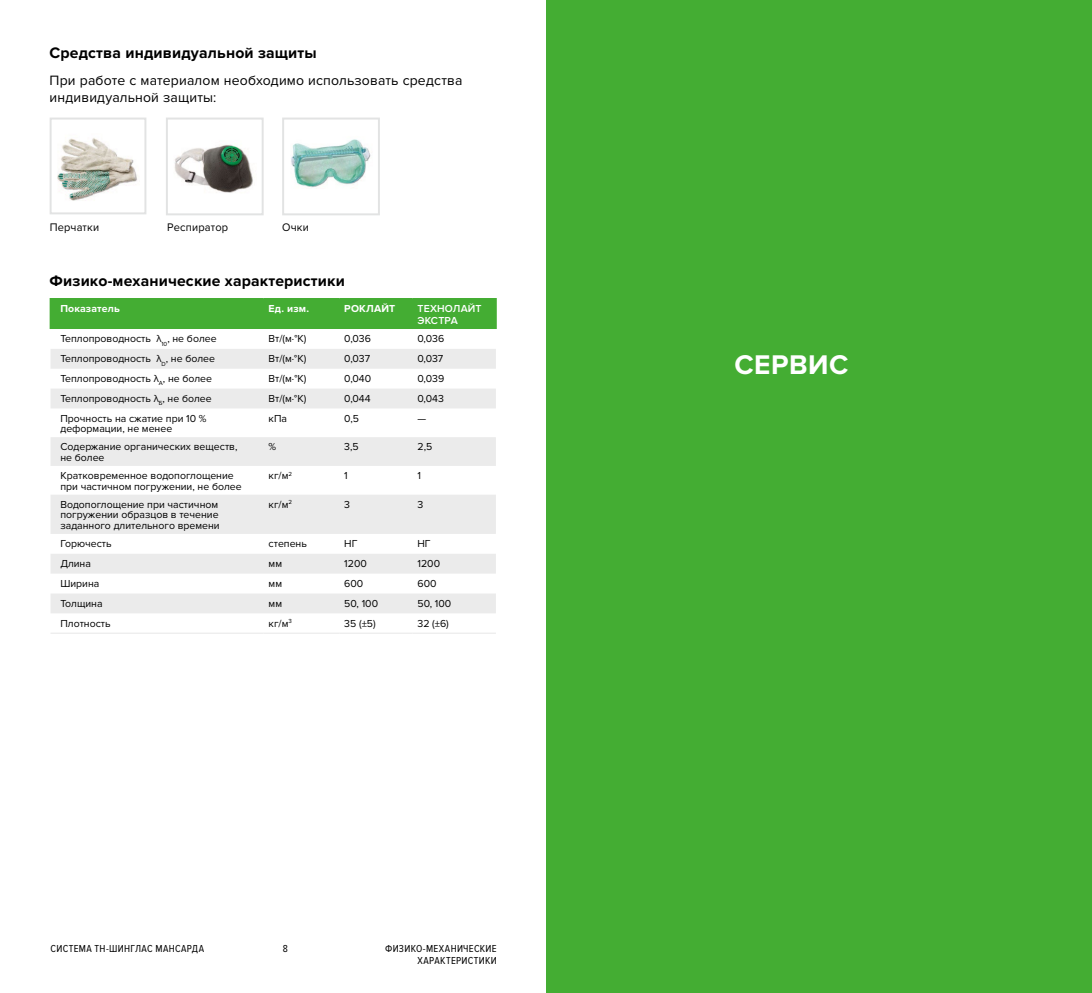
<style>
.page{position:relative;width:1092px;height:993px;background:#fff}
.page>*{position:absolute;margin:0;border:0;box-sizing:border-box;transform-origin:0 0}
.t1{font:700 28px "Proxima Nova";letter-spacing:.015em;color:#fff}
.t2{font:700 15.75px "Proxima Nova";letter-spacing:.01em;color:#000}
.t3{font:14px/17.5px "Proxima Nova";letter-spacing:.01em;color:#000}
.t4{font:11.38px "Proxima Nova";letter-spacing:.015em;color:#000}
.t5{font:10.5px/10.5px "Proxima Nova";color:#000}
.t6{font:10.5px/12.2px "Proxima Nova Cond";letter-spacing:.03em;color:#000;text-align:right}
.t7{font:700 10.5px "Proxima Nova";letter-spacing:.015em;color:#fff}
.t8{font:600 10.5px/12.2px "Proxima Nova";letter-spacing:.01em;color:#fff}
</style>
<div class="page">
<svg style="left:49px;top:117px;width:98px;height:98px"></svg>
<svg style="left:166px;top:117px;width:98px;height:99px"></svg>
<svg style="left:282px;top:117px;width:98px;height:99px"></svg>
<div style="left:51px;top:299px;width:444px;height:30px;background:#44ad33"></div>
<svg style="left:51px;top:349px;width:445px;height:264px;fill:#ebebeb"></svg>
<hr style="left:50px;top:298px;width:213px;height:1px;background:#44ad33">
<hr style="left:263px;top:298px;width:76px;height:1px;background:#44ad33">
<hr style="left:339px;top:298px;width:73px;height:1px;background:#44ad33">
<hr style="left:412px;top:298px;width:84px;height:1px;background:#44ad33">
<hr style="left:50px;top:299px;width:1px;height:30px;background:#44ad33">
<hr style="left:411px;top:299px;width:2px;height:30px;background:#44ad33">
<hr style="left:495px;top:299px;width:1px;height:30px;background:#44ad33">
<hr style="left:50px;top:632px;width:213px;height:1px;background:#ebebeb">
<hr style="left:263px;top:632px;width:76px;height:1px;background:#ebebeb">
<hr style="left:339px;top:632px;width:73px;height:1px;background:#ebebeb">
<hr style="left:412px;top:632px;width:84px;height:1px;background:#ebebeb">
<div style="left:546px;top:0;width:545px;height:992px;background:#44ad33"></div>
<h2 class="t2" style="left:50px;top:44px;width:268px">Средства индивидуальной защиты</h2>
<h3 class="t3" style="left:50px;top:71px;width:414px">При работе с материалом необходимо использовать средства индивидуальной защиты:</h3>
<p class="t4" style="left:50px;top:220px;width:51px">Перчатки</p>
<p class="t4" style="left:167px;top:221px;width:62px">Респиратор</p>
<p class="t4" style="left:282px;top:221px;width:28px">Очки</p>
<h2 class="t2" style="left:50px;top:272px;width:297px">Физико-механические характеристики</h2>
<p class="t7" style="left:60px;top:302px;width:61px">Показатель</p>
<p class="t7" style="left:268px;top:302px;width:42px">Ед. изм.</p>
<p class="t7" style="left:344px;top:302px;width:52px">РОКЛАЙТ</p>
<p class="t8" style="left:417px;top:302px;width:66px">ТЕХНОЛАЙТ<br>ЭКСТРА</p>
<p class="t5" style="left:60px;top:333px;width:158px">Теплопроводность λ<sub>10</sub>, не более</p>
<p class="t5" style="left:268px;top:333px;width:39px">Вт/(м·°К)</p>
<p class="t5" style="left:344px;top:333px;width:28px">0,036</p>
<p class="t5" style="left:417px;top:333px;width:28px">0,036</p>
<p class="t5" style="left:60px;top:353px;width:156px">Теплопроводность λ<sub>D</sub>, не более</p>
<p class="t5" style="left:268px;top:353px;width:39px">Вт/(м·°К)</p>
<p class="t5" style="left:344px;top:353px;width:27px">0,037</p>
<p class="t5" style="left:417px;top:353px;width:27px">0,037</p>
<p class="t5" style="left:60px;top:373px;width:153px">Теплопроводность λ<sub>А</sub>, не более</p>
<p class="t5" style="left:268px;top:373px;width:39px">Вт/(м·°К)</p>
<p class="t5" style="left:344px;top:373px;width:28px">0,040</p>
<p class="t5" style="left:417px;top:373px;width:28px">0,039</p>
<p class="t5" style="left:60px;top:393px;width:153px">Теплопроводность λ<sub>Б</sub>, не более</p>
<p class="t5" style="left:268px;top:393px;width:39px">Вт/(м·°К)</p>
<p class="t5" style="left:344px;top:393px;width:28px">0,044</p>
<p class="t5" style="left:417px;top:393px;width:28px">0,043</p>
<p class="t5" style="left:60px;top:413px;width:148px">Прочность на сжатие при 10 % деформации, не менее</p>
<p class="t5" style="left:268px;top:413px;width:20px">кПа</p>
<p class="t5" style="left:344px;top:413px;width:16px">0,5</p>
<p class="t5" style="left:417px;top:413px;width:10px">—</p>
<p class="t5" style="left:60px;top:441px;width:178px">Содержание органических веществ, не более</p>
<p class="t5" style="left:268px;top:441px;width:9px">%</p>
<p class="t5" style="left:344px;top:441px;width:16px">3,5</p>
<p class="t5" style="left:417px;top:441px;width:16px">2,5</p>
<p class="t5" style="left:60px;top:470px;width:183px">Кратковременное водопоглощение при частичном погружении, не более</p>
<p class="t5" style="left:268px;top:470px;width:25px">кг/м<sup>2</sup></p>
<p class="t5" style="left:344px;top:470px;width:5px">1</p>
<p class="t5" style="left:417px;top:470px;width:5px">1</p>
<p class="t5" style="left:60px;top:499px;width:161px">Водопоглощение при частичном погружении образцов в течение заданного длительного времени</p>
<p class="t5" style="left:268px;top:499px;width:25px">кг/м<sup>2</sup></p>
<p class="t5" style="left:344px;top:499px;width:7px">3</p>
<p class="t5" style="left:417px;top:499px;width:7px">3</p>
<p class="t5" style="left:60px;top:538px;width:53px">Горючесть</p>
<p class="t5" style="left:268px;top:538px;width:40px">степень</p>
<p class="t5" style="left:344px;top:538px;width:15px">НГ</p>
<p class="t5" style="left:417px;top:538px;width:15px">НГ</p>
<p class="t5" style="left:60px;top:558px;width:32px">Длина</p>
<p class="t5" style="left:268px;top:558px;width:15px">мм</p>
<p class="t5" style="left:344px;top:558px;width:24px">1200</p>
<p class="t5" style="left:417px;top:558px;width:24px">1200</p>
<p class="t5" style="left:60px;top:578px;width:40px">Ширина</p>
<p class="t5" style="left:268px;top:578px;width:15px">мм</p>
<p class="t5" style="left:344px;top:578px;width:21px">600</p>
<p class="t5" style="left:417px;top:578px;width:21px">600</p>
<p class="t5" style="left:60px;top:598px;width:44px">Толщина</p>
<p class="t5" style="left:268px;top:598px;width:15px">мм</p>
<p class="t5" style="left:344px;top:598px;width:35px">50, 100</p>
<p class="t5" style="left:417px;top:598px;width:35px">50, 100</p>
<p class="t5" style="left:60px;top:618px;width:52px">Плотность</p>
<p class="t5" style="left:268px;top:618px;width:25px">кг/м<sup>3</sup></p>
<p class="t5" style="left:344px;top:617px;width:33px">35 (±5)</p>
<p class="t5" style="left:417px;top:617px;width:33px">32 (±6)</p>
<p class="t6" style="left:51px;top:941px;width:155px">СИСТЕМА ТН-ШИНГЛАС МАНСАРДА</p>
<p class="t6" style="left:283px;top:941px;width:7px">8</p>
<p class="t6" style="left:385px;top:941px;width:113px">ФИЗИКО-МЕХАНИЧЕСКИЕ<br>ХАРАКТЕРИСТИКИ</p>
<h1 class="t1" style="left:734px;top:348px;width:115px">СЕРВИС</h1>
</div>
